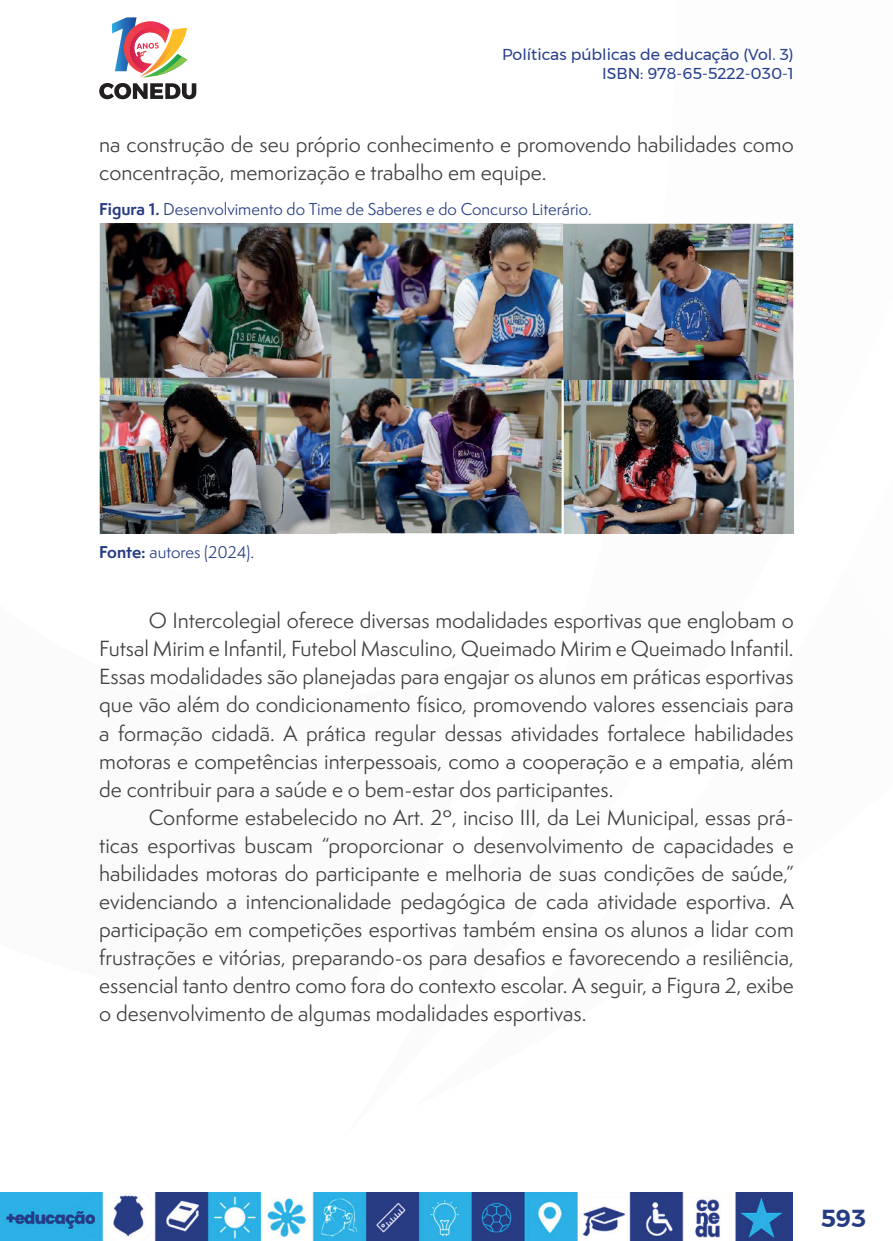
<style>
.page{position:relative;width:893px;height:1241px;background:#fff}
.page>*{position:absolute;margin:0;border:0;box-sizing:border-box;transform-origin:0 0}
.t1{font:600 24.5px "Montserrat";color:#263c82}
._7_CORPO{font:20.12px/28px "Semplicita Pro";color:#3e3e3f;text-align:justify}
._9_LEGENDAS{font:15.75px "Semplicita Pro";color:#263c82}
.t2{font:15.75px/18.9px "Montserrat";color:#253f8e;text-align:right}
._13_FONTES{font:15.75px "Semplicita Pro";color:#263c82}
.s1{font-weight:700}
</style>
<div class="page">
<svg style="left:112px;top:17px;width:75px;height:60px"></svg>
<svg style="left:99px;top:83px;width:97px;height:16px"></svg>
<img style="left:0;top:1192px;width:793px;height:48px">
<img style="left:99px;top:224px;width:695px;height:309px">
<p class="t2" style="left:502px;top:45px;width:293px">Políticas públicas de educação (Vol. 3)<br>ISBN: 978-65-5222-030-1</p>
<p class="_7_CORPO" style="left:99px;top:130px;width:696px">na construção de seu próprio conhecimento e promovendo habilidades como concentração, memorização e trabalho em equipe.</p>
<p class="_9_LEGENDAS" style="left:99px;top:198px;width:494px"><span class="s1">Figura 1.</span> Desenvolvimento do Time de Saberes e do Concurso Literário.</p>
<p class="_13_FONTES" style="left:99px;top:541px;width:156px"><span class="s1">Fonte:</span> autores (2024).</p>
<p class="_7_CORPO" style="left:99px;top:606px;width:696px;text-indent:50px">O Intercolegial oferece diversas modalidades esportivas que englobam o Futsal Mirim e Infantil, Futebol Masculino, Queimado Mirim e Queimado Infantil.<br>Essas modalidades são planejadas para engajar os alunos em práticas esportivas que vão além do condicionamento físico, promovendo valores essenciais para a formação cidadã. A prática regular dessas atividades fortalece habilidades motoras e competências interpessoais, como a cooperação e a empatia, além de contribuir para a saúde e o bem-estar dos participantes.</p>
<p class="_7_CORPO" style="left:99px;top:802px;width:696px;text-indent:50px">Conforme estabelecido no Art. 2º, inciso III, da Lei Municipal, essas prá&shy;ticas esportivas buscam “proporcionar o desenvolvimento de capacidades e habilidades motoras do participante e melhoria de suas condições de saúde,” evidenciando a intencionalidade pedagógica de cada atividade esportiva. A participação em competições esportivas também ensina os alunos a lidar com frustrações e vitórias, preparando-os para desafios e favorecendo a resiliência, essencial tanto dentro como fora do contexto escolar. A seguir, a Figura 2, exibe o desenvolvimento de algumas modalidades esportivas.</p>
<p class="t1" style="left:821px;top:1198px;width:47px">593</p>
</div>
